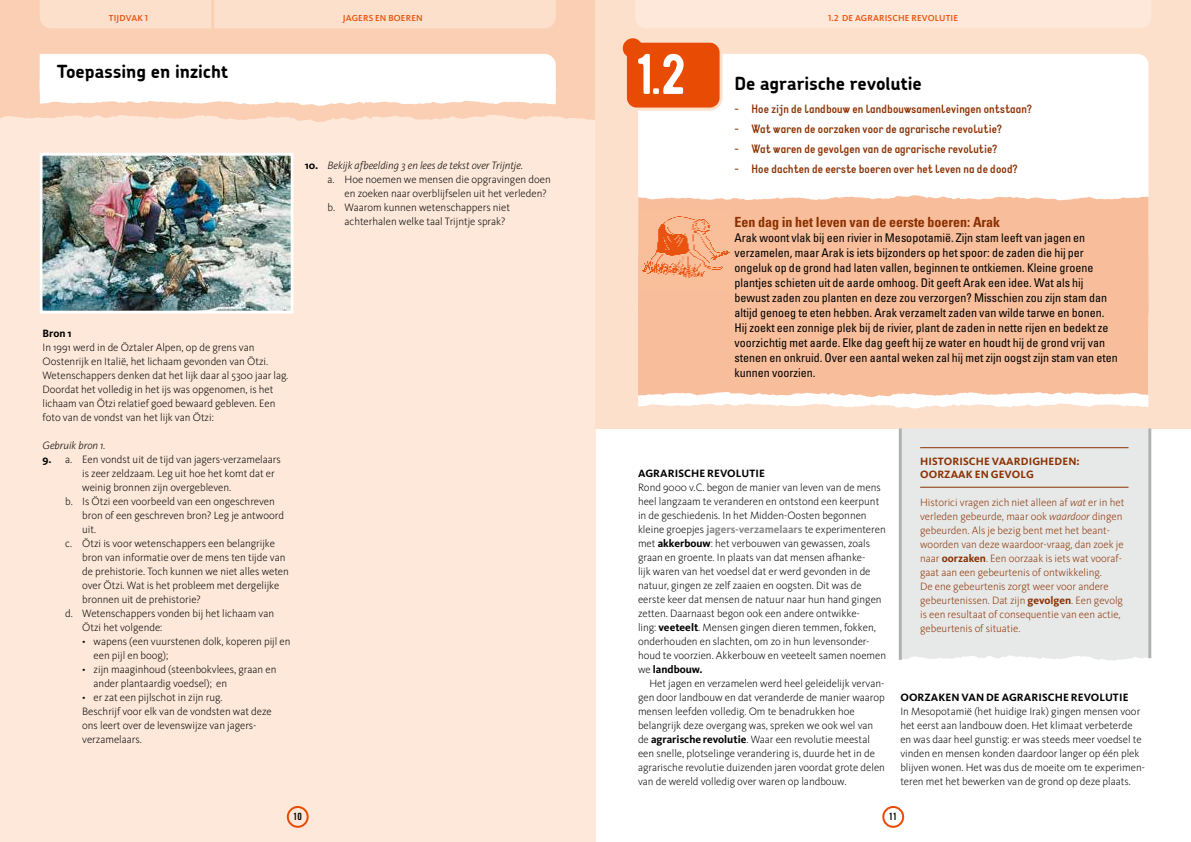
<style>
.page{position:relative;width:1191px;height:842px;background:#fff}
.page>*{position:absolute;margin:0;border:0;box-sizing:border-box;transform-origin:0 0}
.t1{font:57px "BERNIER Regular";color:#fff}
.t2{font:700 18px "Chevin";color:#000}
.t3{font:700 condensed 14px "Univers LT Std";color:#8b3000}
.t4{font:condensed 12px/15px "Univers LT Std";color:#000}
.t5{font:700 12px "Static";color:#8b3000}
.t6{font:300 11px/14px "Kievit OT";color:#000}
.t7{font:300 11px/14px "Kievit OT";color:#8b3000}
.t8{font:italic 300 11px "Kievit OT";color:#000}
.t9{font:700 11px "Kievit OT";letter-spacing:.01em;color:#000}
.t10{font:700 11px/13px "Kievit OT";letter-spacing:.01em;color:#8b3000}
.t11{font:10px "Trade Gothic LT Std Bd Cn 20";color:#000}
.t12{font:500 9px "Kievit OT";letter-spacing:.02em;color:#e84c04}
.s1{font-weight:700;font-style:normal}
.s2{font-weight:700}
.s3{font-weight:700;color:#868686}
.s4{font-style:italic}
</style>
<div class="page">
<div style="left:0;top:0;width:595px;height:107px;background:#fbcfb4"></div>
<div style="left:0;top:106px;width:595px;height:736px;background:#fde8d9"></div>
<div style="left:595px;top:0;width:596px;height:428px;background:#fce0cc"></div>
<div style="left:638px;top:54px;width:510px;height:141px;background:#fff"></div>
<div style="left:625px;top:41px;width:96px;height:68px;background:#e84c04;border-radius:11px"></div>
<div style="left:624px;top:40px;width:98px;height:71px;border:3px solid #fce0cc;border-radius:11px"></div>
<div style="left:623px;top:38px;width:19px;height:20px;background:#e84c04;border-radius:50%"></div>
<svg style="left:0;top:54px;width:595px;height:68px"></svg>
<svg style="left:638px;top:398px;width:510px;height:11px;fill:#fff"></svg>
<div style="left:638px;top:195px;width:510px;height:108px;background:#f8be9b"></div>
<div style="left:638px;top:303px;width:510px;height:95px;background:#f8be9b"></div>
<img style="left:39px;top:153px;width:255px;height:161px">
<div style="left:901px;top:428px;width:247px;height:233px;background:#e7e9e9"></div>
<hr style="left:920px;top:447px;width:208px;height:1px;background:#8b3000">
<hr style="left:920px;top:487px;width:208px;height:1px;background:#8b3000">
<hr style="left:1148px;top:428px;width:3px;height:230px;background:#b0b2b2">
<hr style="left:898px;top:428px;width:3px;height:232px;background:#b0b2b2">
<div style="left:640px;top:210px;width:91px;height:94px;background:#f8be9b"></div>
<img style="left:642px;top:216px;width:88px;height:62px">
<div style="left:882px;top:806px;width:22px;height:22px;border:2px solid #e84c04;border-radius:50%"></div>
<div style="left:636px;top:0;width:515px;height:28px;background:#fde8d9"></div>
<div style="left:287px;top:806px;width:22px;height:22px;border:2px solid #e84c04;border-radius:50%"></div>
<div style="left:40px;top:0;width:516px;height:28px;background:#fce0cc"></div>
<hr style="left:211px;top:0;width:3px;height:34px;background:#fbcfb4">
<p class="t12" style="left:109px;top:13px;width:41px">TIJDVAK 1</p>
<p class="t12" style="left:343px;top:13px;width:7px">JAGERS</p>
<p class="t12" style="left:375px;top:13px;width:20px">EN BOEREN</p>
<h2 class="t2" style="left:57px;top:60px;width:173px">Toepassing en inzicht</h2>
<p class="t8" style="left:305px;top:158px;width:220px"><span class="s1">10.</span> Bekijk afbeelding 3 en lees de tekst over Trijntje.</p>
<p class="t6" style="left:327px;top:172px;width:225px">a. Hoe noemen we mensen die opgravingen doen</p>
<p class="t6" style="left:344px;top:186px;width:204px">en zoeken naar overblijfselen uit het verleden?</p>
<p class="t6" style="left:327px;top:200px;width:184px">b. Waarom kunnen wetenschappers niet</p>
<p class="t6" style="left:344px;top:214px;width:162px">achterhalen welke taal Trijntje sprak?</p>
<p class="t9" style="left:43px;top:326px;width:30px">Bron 1</p>
<p class="t6" style="left:43px;top:340px;width:247px">In 1991 werd in de Öztaler Alpen, op de grens van Oostenrijk en Italië, het lichaam gevonden van Ötzi.<br>Wetenschappers denken dat het lijk daar al 5300 jaar lag.<br>Doordat het volledig in het ijs was opgenomen, is het lichaam van Ötzi relatief goed bewaard gebleven. Een foto van de vondst van het lijk van Ötzi:</p>
<p class="t8" style="left:43px;top:438px;width:65px">Gebruik bron 1.</p>
<p class="t6" style="left:43px;top:452px;width:240px"><span class="s2">9.</span> a. Een vondst uit de tijd van jagers-verzamelaars</p>
<p class="t6" style="left:82px;top:466px;width:194px">is zeer zeldzaam. Leg uit hoe het komt dat er</p>
<p class="t6" style="left:82px;top:480px;width:151px">weinig bronnen zijn overgebleven.</p>
<p class="t6" style="left:65px;top:494px;width:211px">b. Is Ötzi een voorbeeld van een ongeschreven</p>
<p class="t6" style="left:82px;top:508px;width:203px">bron of een geschreven bron? Leg je antwoord</p>
<p class="t6" style="left:82px;top:522px;width:16px">uit.</p>
<p class="t6" style="left:65px;top:536px;width:211px">c. Ötzi is voor wetenschappers een belangrijke</p>
<p class="t6" style="left:82px;top:550px;width:205px">bron van informatie over de mens ten tijde van</p>
<p class="t6" style="left:82px;top:564px;width:208px">de prehistorie. Toch kunnen we niet alles weten</p>
<p class="t6" style="left:82px;top:578px;width:199px">over Ötzi. Wat is het probleem met dergelijke</p>
<p class="t6" style="left:82px;top:592px;width:120px">bronnen uit de prehistorie?</p>
<p class="t6" style="left:65px;top:606px;width:210px">d. Wetenschappers vonden bij het lichaam van</p>
<p class="t6" style="left:82px;top:620px;width:82px">Ötzi het volgende:</p>
<p class="t6" style="left:94px;top:634px;width:198px;text-indent:-11px">• wapens (een vuurstenen dolk, koperen pijl en een pijl en boog);</p>
<p class="t6" style="left:94px;top:662px;width:184px;text-indent:-11px">• zijn maaginhoud (steenbokvlees, graan en ander plantaardig voedsel); en</p>
<p class="t6" style="left:82px;top:690px;width:191px">• er zat een pijlschot in zijn rug.<br>Beschrijf voor elk van de vondsten wat deze ons leert over de levenswijze van jagers&shy;verzamelaars.</p>
<p class="t11" style="left:293px;top:810px;width:10px">10</p>
<h1 class="t1" style="left:636px;top:38px;width:51px">1.2</h1>
<p class="t12" style="left:828px;top:13px;width:131px">1.2 DE AGRARISCHE REVOLUTIE</p>
<h2 class="t2" style="left:734px;top:71px;width:189px">De agrarische revolutie</h2>
<p class="t5" style="left:734px;top:102px;width:299px">- Hoe zijn de landbouw en landbouwsamenlevingen ontstaan?</p>
<p class="t5" style="left:734px;top:122px;width:269px">- Wat waren de oorzaken voor de agrarische revolutie?</p>
<p class="t5" style="left:734px;top:142px;width:265px">- Wat waren de gevolgen van de agrarische revolutie?</p>
<p class="t5" style="left:734px;top:162px;width:285px">- Hoe dachten de eerste boeren over het leven na de dood?</p>
<p class="t3" style="left:734px;top:213px;width:267px">Een dag in het leven van de eerste boeren: Arak</p>
<p class="t4" style="left:734px;top:230px;width:385px">Arak woont vlak bij een rivier in Mesopotamië. Zijn stam leeft van jagen en verzamelen, maar Arak is iets bijzonders op het spoor: de zaden die hij per ongeluk op de grond had laten vallen, beginnen te ontkiemen. Kleine groene plantjes schieten uit de aarde omhoog. Dit geeft Arak een idee. Wat als hij bewust zaden zou planten en deze zou verzorgen? Misschien zou zijn stam dan altijd genoeg te eten hebben. Arak verzamelt zaden van wilde tarwe en bonen.<br>Hij zoekt een zonnige plek bij de rivier, plant de zaden in nette rijen en bedekt ze voorzichtig met aarde. Elke dag geeft hij ze water en houdt hij de grond vrij van stenen en onkruid. Over een aantal weken zal hij met zijn oogst zijn stam van eten kunnen voorzien.</p>
<p class="t9" style="left:638px;top:466px;width:128px">AGRARISCHE REVOLUTIE</p>
<p class="t6" style="left:638px;top:480px;width:250px">Rond 9000 v.C. begon de manier van leven van de mens heel langzaam te veranderen en ontstond een keerpunt in de geschiedenis. In het Midden-Oosten begonnen kleine groepjes <span class="s3">jagers-verzamelaars</span> te experimenteren met <span class="s2">akkerbouw</span>: het verbouwen van gewassen, zoals graan en groente. In plaats van dat mensen afhanke-<br>lijk waren van het voedsel dat er werd gevonden in de natuur, gingen ze zelf zaaien en oogsten. Dit was de eerste keer dat mensen de natuur naar hun hand gingen zetten. Daarnaast begon ook een andere ontwikke-<br>ling: <span class="s2">veeteelt</span>. Mensen gingen dieren temmen, fokken, onderhouden en slachten, om zo in hun levensonder&shy;houd te voorzien. Akkerbouw en veeteelt samen noemen we <span class="s2">landbouw.</span></p>
<p class="t6" style="left:638px;top:676px;width:248px;text-indent:11px">Het jagen en verzamelen werd heel geleidelijk vervan&shy;gen door landbouw en dat veranderde de manier waarop mensen leefden volledig. Om te benadrukken hoe belangrijk deze overgang was, spreken we ook wel van de <span class="s2">agrarische revolutie</span>. Waar een revolutie meestal een snelle, plotselinge verandering is, duurde het in de agrarische revolutie duizenden jaren voordat grote delen van de wereld volledig over waren op landbouw.</p>
<p class="t10" style="left:920px;top:455px;width:161px">HISTORISCHE VAARDIGHEDEN:<br>OORZAAK EN GEVOLG</p>
<p class="t7" style="left:920px;top:495px;width:206px">Historici vragen zich niet alleen af <span class="s4">wat</span> er in het verleden gebeurde, maar ook <span class="s4">waardoor</span> dingen gebeurden. Als je bezig bent met het beant&shy;woorden van deze waardoor-vraag, dan zoek je naar <span class="s2">oorzaken</span>. Een oorzaak is iets wat vooraf&shy;gaat aan een gebeurtenis of ontwikkeling.<br>De ene gebeurtenis zorgt weer voor andere gebeurtenissen. Dat zijn <span class="s2">gevolgen</span>. Een gevolg is een resultaat of consequentie van een actie, gebeurtenis of situatie.</p>
<p class="t9" style="left:900px;top:690px;width:230px">OORZAKEN VAN DE AGRARISCHE REVOLUTIE</p>
<p class="t6" style="left:900px;top:704px;width:246px">In Mesopotamië (het huidige Irak) gingen mensen voor het eerst aan landbouw doen. Het klimaat verbeterde en was daar heel gunstig: er was steeds meer voedsel te vinden en mensen konden daardoor langer op één plek blijven wonen. Het was dus de moeite om te experimen&shy;teren met het bewerken van de grond op deze plaats.</p>
<p class="t11" style="left:888px;top:810px;width:10px">11</p>
</div>
